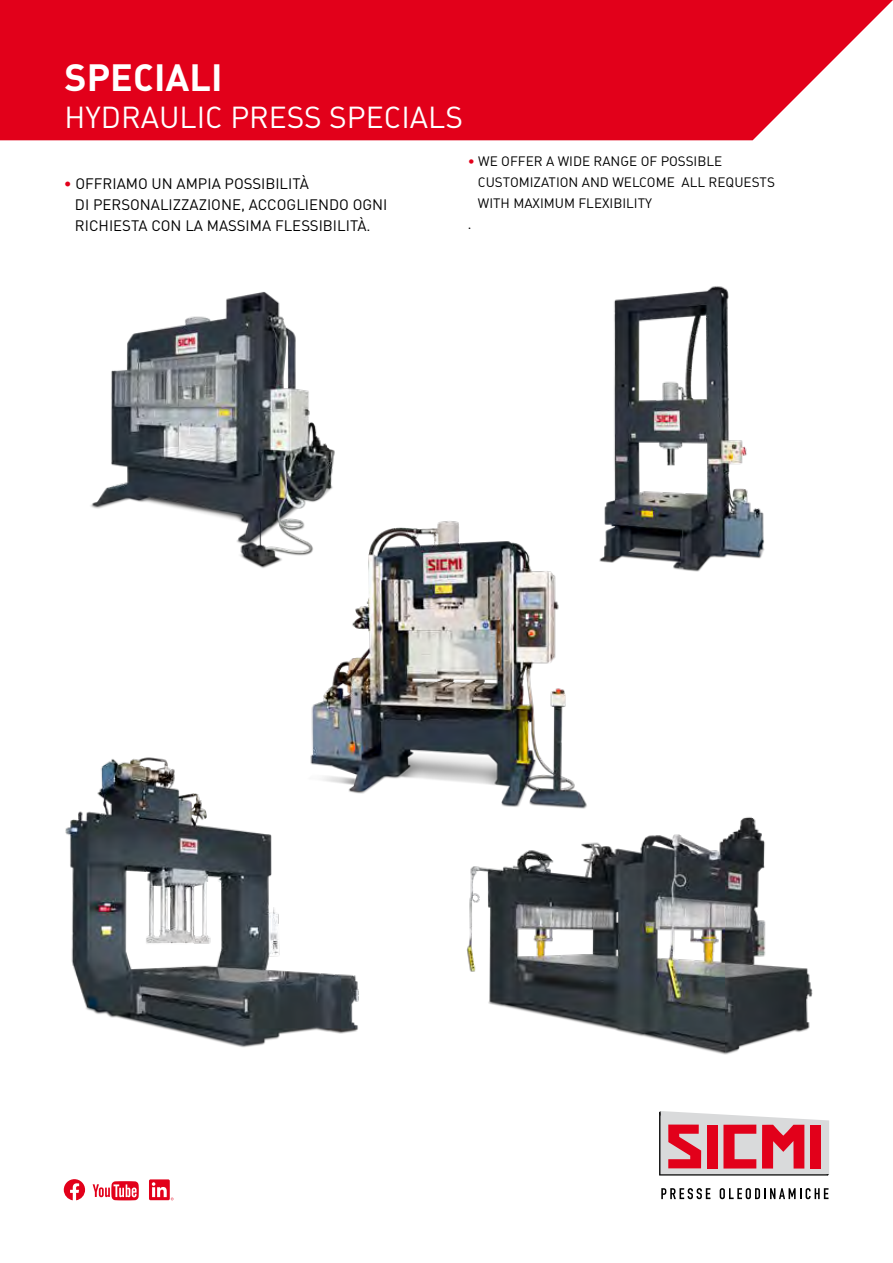
<style>
.page{position:relative;width:893px;height:1263px;background:#fff}
.page>*{position:absolute;margin:0;border:0;box-sizing:border-box;transform-origin:0 0}
.t1{font:37.5px "DIN Bold Alternate";color:#fff}
.t2{font:30px "DIN Regular Alternate";color:#fff}
.t3{font:15px/21px "DIN";color:#000}
.t4{font:13.5px "DIN Regular Alternate";color:#000}
.s1{color:#e2001a}
</style>
<div class="page">
<hr style="left:892px;top:0;width:1px;height:1263px;background:#000">
<svg style="left:0;top:0;width:893px;height:140px;background:#e4142b"></svg>
<svg style="left:661px;top:1188px;width:49px;height:11px"></svg>
<svg style="left:720px;top:1188px;width:108px;height:11px"></svg>
<svg style="left:659px;top:1111px;width:170px;height:64px;background:#d9929b"></svg>
<div style="left:707px;top:1125px;width:11px;height:43px;background:#e2001a"></div>
<div style="left:810px;top:1125px;width:11px;height:43px;background:#e2001a"></div>
<svg style="left:93px;top:1181px;width:46px;height:19px"></svg>
<svg style="left:64px;top:1179px;width:21px;height:21px"></svg>
<svg style="left:149px;top:1179px;width:25px;height:21px"></svg>
<img style="left:90px;top:292px;width:245px;height:276px">
<img style="left:65px;top:757px;width:294px;height:290px">
<img style="left:599px;top:286px;width:165px;height:286px">
<img style="left:301px;top:514px;width:286px;height:299px">
<img style="left:449px;top:806px;width:364px;height:249px">
<h1 class="t1" style="left:65px;top:53px;width:159px">SPECIALI</h1>
<h2 class="t2" style="left:65px;top:98px;width:400px">HYDRAULIC PRESS SPECIALS</h2>
<p class="t3" style="left:75px;top:172px;width:314px;text-indent:-11px"><span class="s1">•</span> OFFRIAMO UN AMPIA POSSIBILITÀ<br>DI PERSONALIZZAZIONE, ACCOGLIENDO OGNI<br>RICHIESTA CON LA MASSIMA FLESSIBILITÀ.</p>
<p class="t4" style="left:468px;top:152px;width:256px"><span class="s1">•</span> WE OFFER A WIDE RANGE OF POSSIBLE</p>
<p class="t4" style="left:478px;top:173px;width:299px">CUSTOMIZATION AND WELCOME ALL REQUESTS</p>
<p class="t4" style="left:478px;top:194px;width:176px">WITH MAXIMUM FLEXIBILITY</p>
<p class="t4" style="left:468px;top:215px;width:5px">.</p>
</div>
